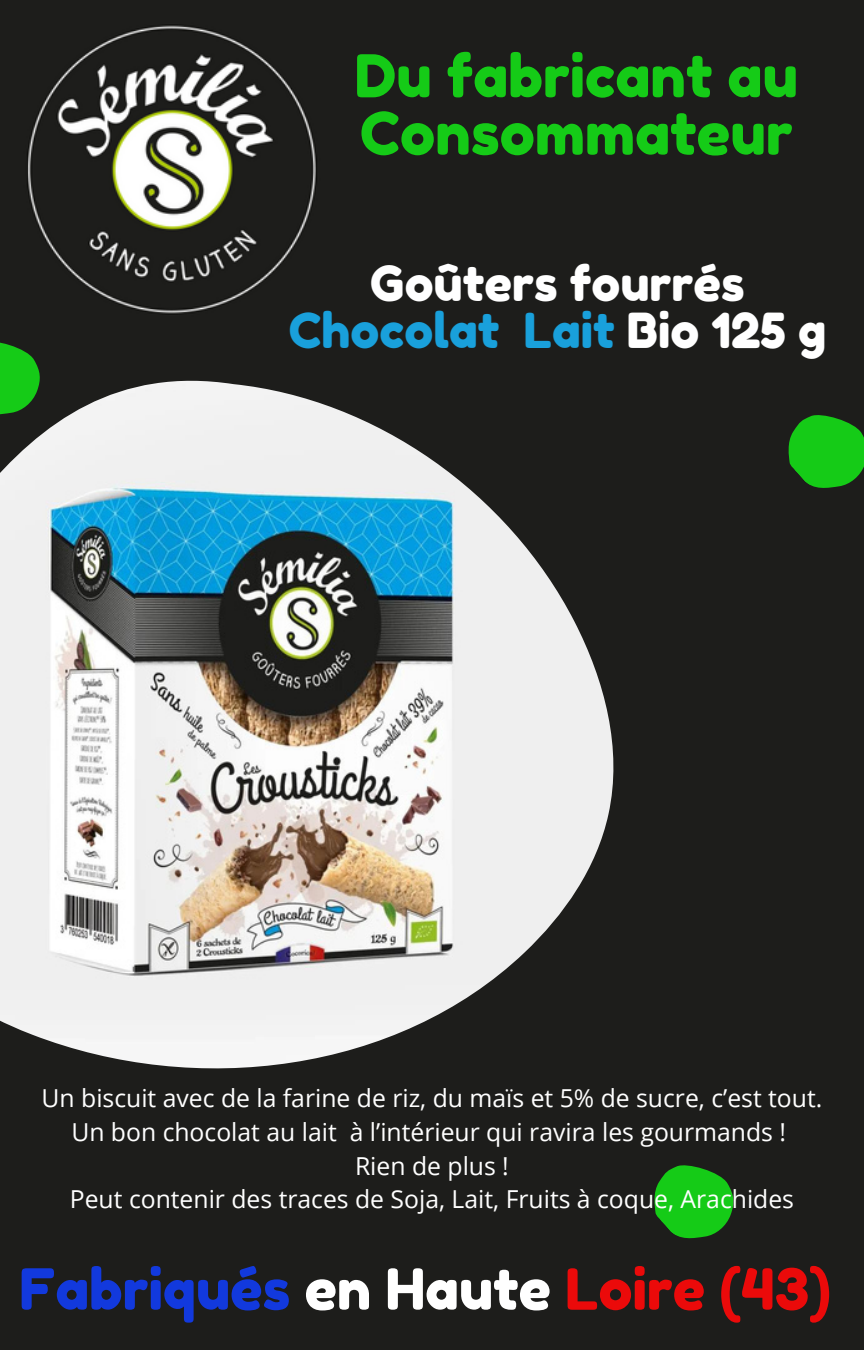
<style>
.page{position:relative;width:864px;height:1350px;background:#1d1d1b}
.page>*{position:absolute;margin:0;border:0;box-sizing:border-box;transform-origin:0 0}
.t1{font:58.95px/57.4px "Fredoka One";color:#15cb17}
.t2{font:56.7px "Fredoka One";color:#1239dd}
.t3{font:48.15px/47.2px "Fredoka One";color:#fff;text-align:center}
.t4{font:24.75px "Open Sans";color:#fff}
.s1{color:#19a0db}
.s2{color:#fff}
.s3{color:#eb0a0a}
</style>
<div class="page">
<img style="left:0;top:380px;width:614px;height:689px">
<svg style="left:788px;top:415px;width:76px;height:73px"></svg>
<img style="left:27px;top:24px;width:290px;height:291px">
<svg style="left:0;top:342px;width:41px;height:76px"></svg>
<svg style="left:654px;top:1165px;width:80px;height:74px"></svg>
<p class="t1" style="left:355px;top:47px;width:445px">Du fabricant au<br>Consommateur</p>
<p class="t3" style="left:289px;top:259px;width:539px">Goûters fourrés<br><span class="s1">Chocolat Lait</span> Bio 125 g</p>
<p class="t4" style="left:42px;top:1081px;width:782px">Un biscuit avec de la farine de riz, du maïs et 5% de sucre, c’est tout.</p>
<p class="t4" style="left:71px;top:1115px;width:716px">Un bon chocolat au lait à l’intérieur qui ravira les gourmands !</p>
<p class="t4" style="left:355px;top:1148px;width:155px">Rien de plus !</p>
<p class="t4" style="left:70px;top:1182px;width:726px">Peut contenir des traces de Soja, Lait, Fruits à coque, Arachides</p>
<p class="t2" style="left:19px;top:1255px;width:813px">Fabriqués <span class="s2">en Haute</span> <span class="s3">Loire (43)</span></p>
</div>
